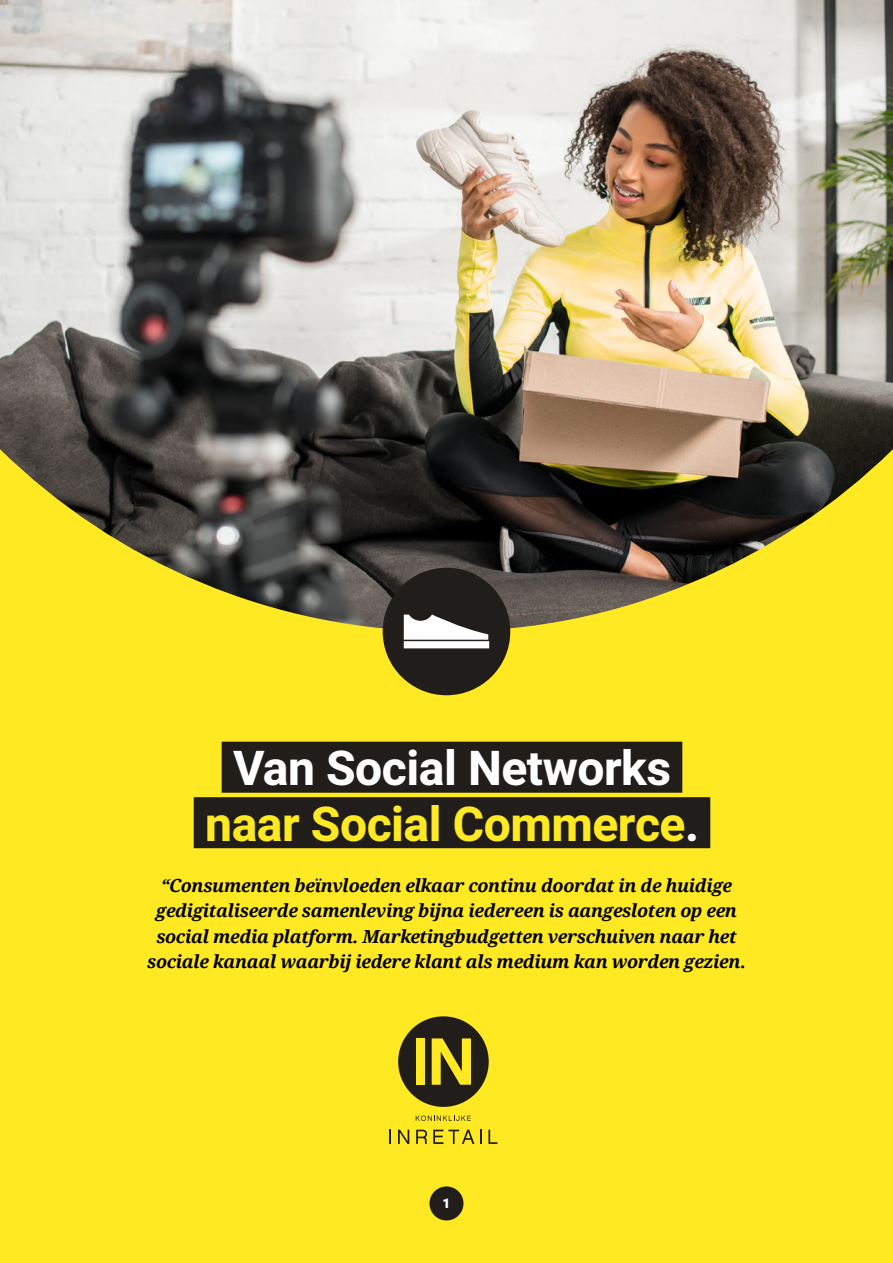
<style>
.page{position:relative;width:893px;height:1263px;background:#ffe923}
.page>*{position:absolute;margin:0;border:0;box-sizing:border-box;transform-origin:0 0}
.t1{font:700 48px/55.5px "Heebo";letter-spacing:-.01em;color:#fff;text-align:center}
.t2{font:italic 700 18px/25.5px "Droid Serif";letter-spacing:-.02em;color:#000;text-align:center}
.t3{font:900 13.5px "Heebo";color:#fff}
.s1{color:#ffe923}
</style>
<div class="page">
<img style="left:0;top:0;width:893px;height:631px">
<svg style="left:389px;top:1130px;width:2px;height:14px"></svg>
<svg style="left:398px;top:1130px;width:11px;height:14px"></svg>
<svg style="left:416px;top:1130px;width:11px;height:14px"></svg>
<svg style="left:433px;top:1130px;width:41px;height:14px"></svg>
<svg style="left:480px;top:1130px;width:2px;height:14px"></svg>
<svg style="left:488px;top:1130px;width:9px;height:14px"></svg>
<div style="left:398px;top:1016px;width:91px;height:91px;background:#201d1a;border-radius:50%"></div>
<div style="left:416px;top:1038px;width:9px;height:47px;background:#ffe923"></div>
<svg style="left:432px;top:1038px;width:39px;height:47px"></svg>
<svg style="left:416px;top:1115px;width:55px;height:6px"></svg>
<div style="left:383px;top:568px;width:127px;height:127px;background:#201d1a;border-radius:50%"></div>
<svg style="left:404px;top:615px;width:85px;height:33px"></svg>
<div style="left:429px;top:1186px;width:34px;height:34px;background:#201d1a;border-radius:50%"></div>
<div style="left:222px;top:742px;width:460px;height:51px;background:#201d1a"></div>
<div style="left:194px;top:797px;width:516px;height:51px;background:#201d1a"></div>
<h1 class="t1" style="left:205px;top:740px;width:495px">Van Social Networks <span class="s1">naar Social Commerce</span>.</h1>
<p class="t2" style="left:147px;top:872px;width:600px">“Consumenten beïnvloeden elkaar continu doordat in de huidige gedigitaliseerde samenleving bijna iedereen is aangesloten op een social media platform. Marketingbudgetten verschuiven naar het sociale kanaal waarbij iedere klant als medium kan worden gezien.</p>
<p class="t3" style="left:443px;top:1194px;width:9px">1</p>
</div>
